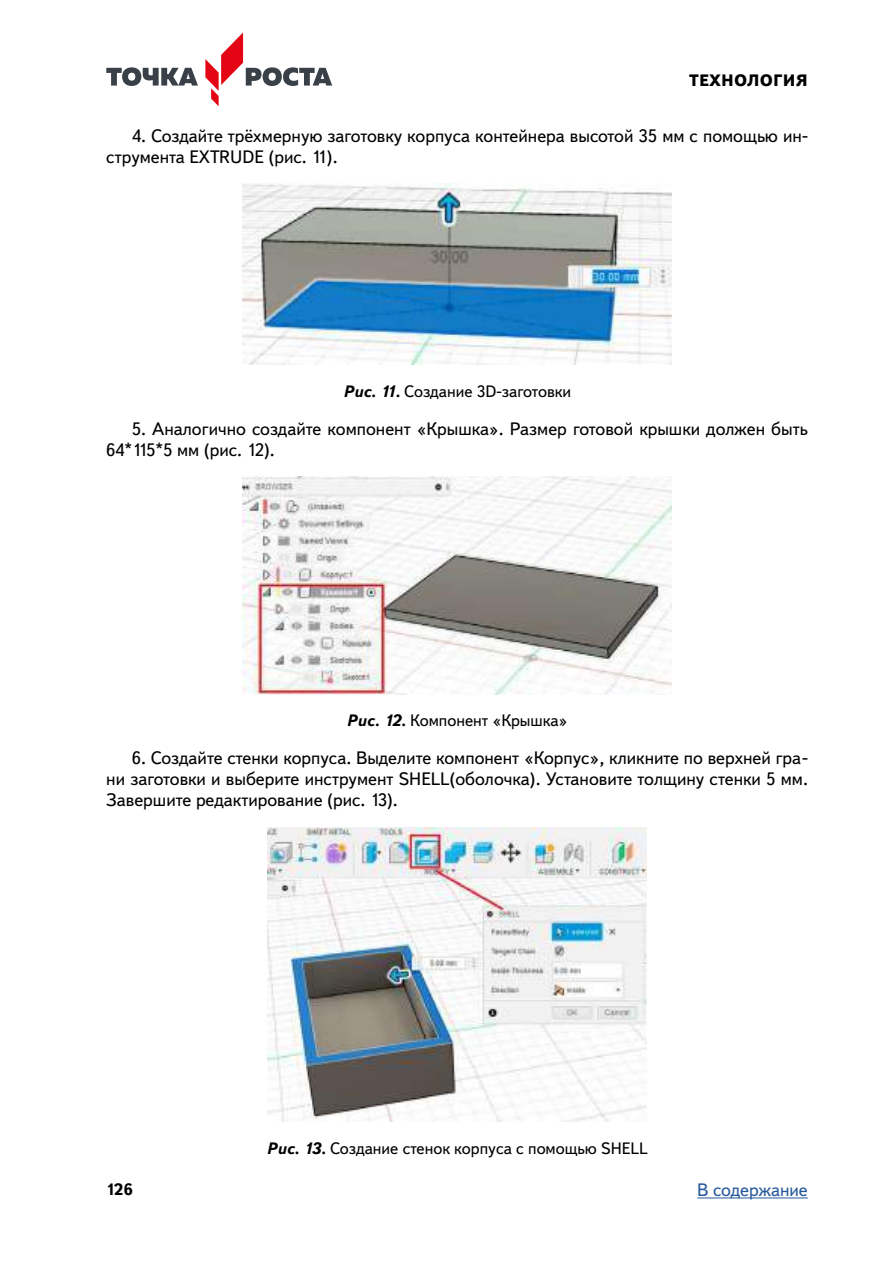
<style>
.page{position:relative;width:893px;height:1263px;background:#fff}
.page>*{position:absolute;margin:0;border:0;box-sizing:border-box;transform-origin:0 0}
.t1{font:18px/21px "Textbook New";color:#000}
.t2{font:18px "Textbook New";color:#265a9b}
.t3{font:16.5px "Textbook New";color:#000}
.t4{font:800 16.5px "Textbook New";letter-spacing:.01em;color:#000}
.t5{font:700 16.5px "Textbook New";color:#000}
.s1{font-weight:700;font-style:italic}
</style>
<div class="page">
<svg style="left:106px;top:67px;width:92px;height:19px"></svg>
<svg style="left:205px;top:32px;width:127px;height:74px"></svg>
<hr style="left:697px;top:1197px;width:111px;height:1px;background:#265a9b">
<img style="left:242px;top:183px;width:430px;height:181px">
<img style="left:242px;top:476px;width:430px;height:218px">
<img style="left:268px;top:827px;width:378px;height:294px">
<p class="t4" style="left:689px;top:70px;width:120px">ТЕХНОЛОГИЯ</p>
<p class="t1" style="left:106px;top:125px;width:703px;text-indent:26px">4. Создайте трёхмерную заготовку корпуса контейнера высотой 35 мм с помощью ин&shy;струмента EXTRUDE (рис. 11).</p>
<p class="t3" style="left:343px;top:381px;width:230px"><span class="s1">Рис. 11.</span> Создание 3D-заготовки</p>
<p class="t1" style="left:106px;top:418px;width:703px;text-indent:26px">5. Аналогично создайте компонент «Крышка». Размер готовой крышки должен быть<br>64*115*5 мм (рис. 12).</p>
<p class="t3" style="left:347px;top:711px;width:223px"><span class="s1">Рис. 12.</span> Компонент «Крышка»</p>
<p class="t1" style="left:106px;top:748px;width:703px;text-indent:26px">6. Создайте стенки корпуса. Выделите компонент «Корпус», кликните по верхней гра&shy;ни заготовки и выберите инструмент SHELL(оболочка). Установите толщину стенки 5 мм.<br>Завершите редактирование (рис. 13).</p>
<p class="t5" style="left:106px;top:1179px;width:29px">126</p>
<p class="t3" style="left:266px;top:1138px;width:383px"><span class="s1">Рис. 13.</span> Создание стенок корпуса с помощью SHELL</p>
<p class="t2" style="left:697px;top:1179px;width:112px">В содержание</p>
</div>
